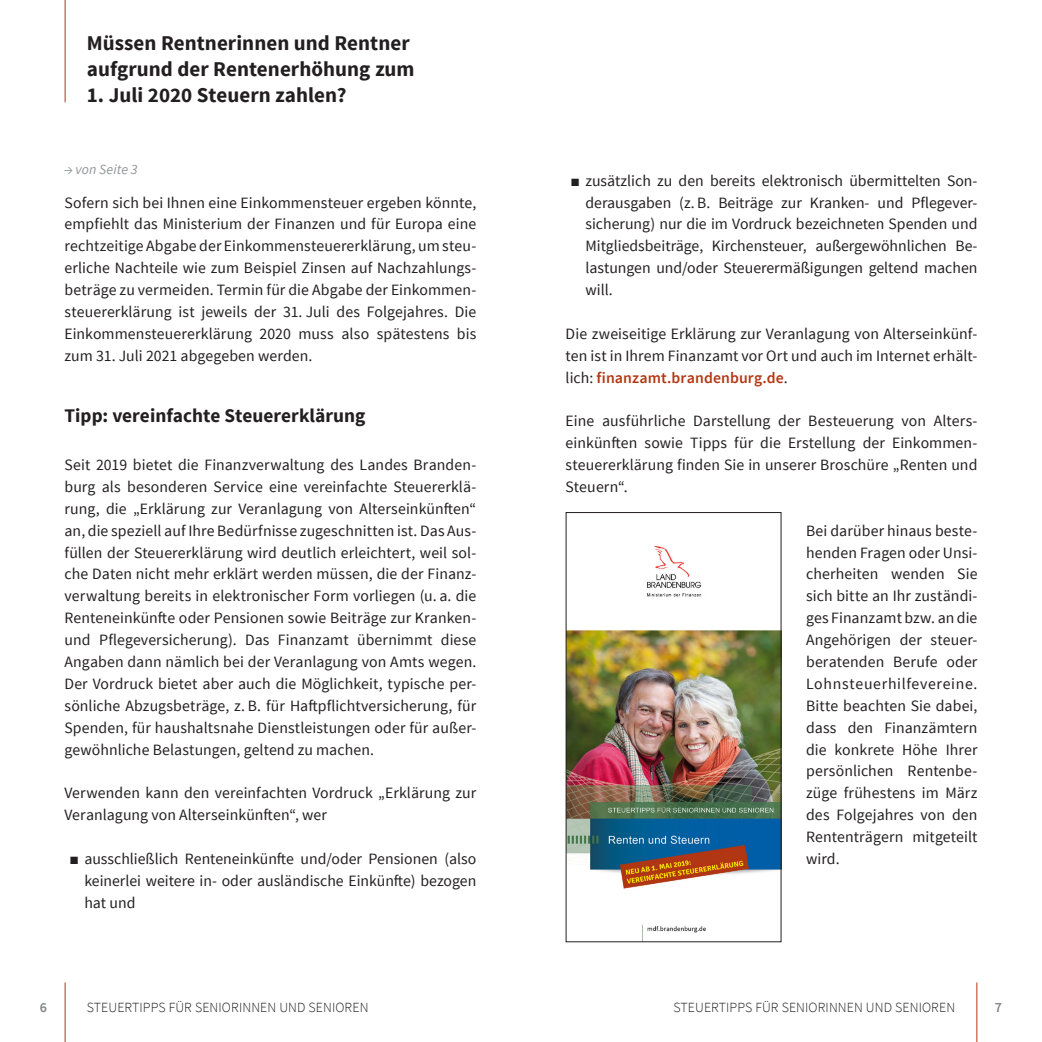
<style>
.page{position:relative;width:1042px;height:1042px;background:#fff}
.page>*{position:absolute;margin:0;border:0;box-sizing:border-box;transform-origin:0 0}
.t1{font:700 21px/26.2px "Source Sans Pro";letter-spacing:.005em;color:#231f20}
.Überschrift_1{font:700 19.25px "Source Sans Pro";color:#231f20}
.Text{font:15.75px/21.9px "Source Sans Pro";letter-spacing:.005em;color:#231f20;text-align:justify}
.t2{font:300 14px "Source Sans Pro";letter-spacing:.01em;color:#231f20}
.Text-2{font:italic 14px "Source Sans Pro";letter-spacing:.01em;color:#939598}
.t3{font:600 14px "Source Sans Pro";color:#808285}
.s1{font-family:"Arial"}
.s2{font-weight:600;color:#b23814}
</style>
<div class="page">
<hr style="left:65px;top:982px;width:1px;height:60px;background:#b23814">
<hr style="left:976px;top:982px;width:1px;height:60px;background:#b23814">
<hr style="left:65px;top:0;width:1px;height:102px;background:#b23814">
<img style="left:568px;top:545px;width:211px;height:395px">
<div style="left:566px;top:512px;width:215px;height:430px;border:1px solid #231f20"></div>
<h1 class="t1" style="left:87px;top:30px;width:329px">Müssen Rentnerinnen und Rentner aufgrund der Rentenerhöhung zum</h1>
<h1 class="t1" style="left:87px;top:83px;width:261px">1. Juli 2020 Steuern zahlen?</h1>
<p class="Text-2" style="left:64px;top:161px;width:75px">→ von Seite 3</p>
<p class="Text" style="left:64px;top:192px;width:413px">Sofern sich bei Ihnen eine Einkommensteuer ergeben könnte, empfiehlt das Ministerium der Finanzen und für Europa eine rechtzeitige Abgabe der Einkommensteuererklärung, um steu&shy;erliche Nachteile wie zum Beispiel Zinsen auf Nachzahlungs&shy;beträge zu vermeiden. Termin für die Abgabe der Einkommen&shy;steuererklärung ist jeweils der 31. Juli des Folgejahres. Die Einkommensteuererklärung 2020 muss also spätestens bis zum 31. Juli 2021 abgegeben werden.</p>
<p class="Überschrift_1" style="left:64px;top:403px;width:302px">Tipp: vereinfachte Steuererklärung</p>
<p class="Text" style="left:64px;top:454px;width:413px">Seit 2019 bietet die Finanzverwaltung des Landes Branden&shy;burg als besonderen Service eine vereinfachte Steuererklä&shy;rung, die „Erklärung zur Veranlagung von Alterseinkünften“ an, die speziell auf Ihre Bedürfnisse zugeschnitten ist. Das Aus&shy;füllen der Steuererklärung wird deutlich erleichtert, weil sol&shy;che Daten nicht mehr erklärt werden müssen, die der Finanz&shy;verwaltung bereits in elektronischer Form vorliegen (u. a. die Renteneinkünfte oder Pensionen sowie Beiträge zur Kranken&shy;und Pflegeversicherung). Das Finanzamt übernimmt diese Angaben dann nämlich bei der Veranlagung von Amts wegen.<br>Der Vordruck bietet aber auch die Möglichkeit, typische per&shy;sönliche Abzugsbeträge, z. B. für Haftpflichtversicherung, für Spenden, für haushaltsnahe Dienstleistungen oder für außer&shy;gewöhnliche Belastungen, geltend zu machen.</p>
<p class="Text" style="left:64px;top:782px;width:413px">Verwenden kann den vereinfachten Vordruck „Erklärung zur<br>Veranlagung von Alterseinkünften“, wer</p>
<p class="Text" style="left:84px;top:848px;width:393px;text-indent:-15px"><span class="s1">■</span> ausschließlich Renteneinkünfte und/oder Pensionen (also keinerlei weitere in- oder ausländische Einkünfte) bezogen hat und</p>
<p class="Text" style="left:585px;top:170px;width:393px;text-indent:-15px"><span class="s1">■</span> zusätzlich zu den bereits elektronisch übermittelten Son&shy;derausgaben (z. B. Beiträge zur Kranken- und Pflegever&shy;sicherung) nur die im Vordruck bezeichneten Spenden und Mitgliedsbeiträge, Kirchensteuer, außergewöhnlichen Be&shy;lastungen und/oder Steuerermäßigungen geltend machen will.</p>
<p class="Text" style="left:566px;top:323px;width:413px">Die zweiseitige Erklärung zur Veranlagung von Alterseinkünf&shy;ten ist in Ihrem Finanzamt vor Ort und auch im Internet erhält&shy;lich: <span class="s2">finanzamt.brandenburg.de</span>.</p>
<p class="Text" style="left:566px;top:410px;width:413px">Eine ausführliche Darstellung der Besteuerung von Alters&shy;einkünften sowie Tipps für die Erstellung der Einkommen&shy;steuererklärung finden Sie in unserer Broschüre „Renten und Steuern“.</p>
<p class="Text" style="left:806px;top:520px;width:173px">Bei darüber hinaus beste&shy;henden Fragen oder Unsi&shy;cherheiten wenden Sie sich bitte an Ihr zuständi&shy;ges Finanzamt bzw. an die Angehörigen der steuer&shy;beratenden Berufe oder Lohnsteuerhilfevereine.<br>Bitte beachten Sie dabei, dass den Finanzämtern die konkrete Höhe Ihrer persönlichen Rentenbe&shy;züge frühestens im März des Folgejahres von den Rententrägern mitgeteilt wird.</p>
<p class="t3" style="left:40px;top:998px;width:9px">6</p>
<p class="t2" style="left:87px;top:999px;width:283px">STEUERTIPPS FÜR SENIORINNEN UND SENIOREN</p>
<p class="t2" style="left:673px;top:999px;width:283px">STEUERTIPPS FÜR SENIORINNEN UND SENIOREN</p>
<p class="t3" style="left:995px;top:998px;width:9px">7</p>
</div>
